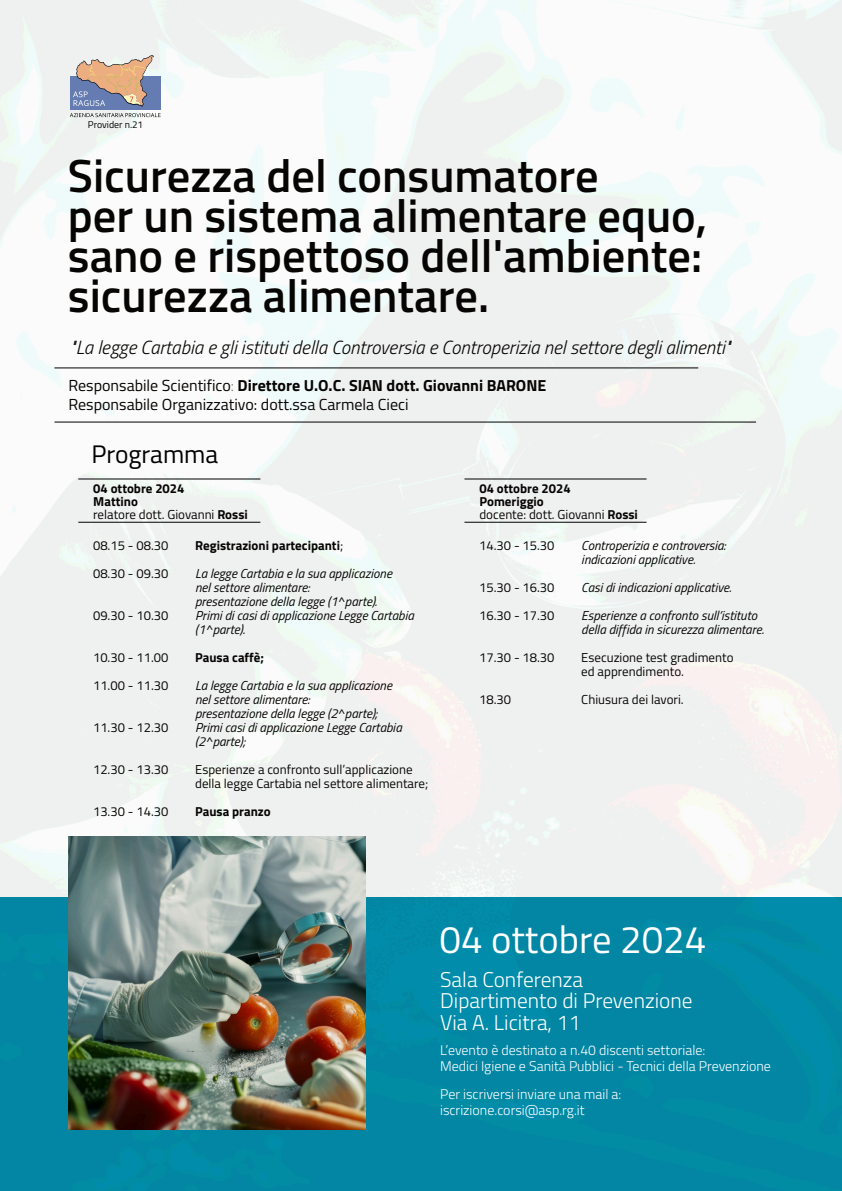
<style>
.page{position:relative;width:842px;height:1191px;background:#fff}
.page>*{position:absolute;margin:0;border:0;box-sizing:border-box;transform-origin:0 0}
.t1{font:600 46.5px/40px "Titillium";color:#070504}
.t2{font:38.6px "Titillium";color:#fff}
.t3{font:25.4px "Titillium";color:#000}
.t4{font:300 21.3px/21.3px "Titillium";color:#fff}
.t5{font:italic 300 19px "Titillium";color:#070504}
.t6{font:16px/18.5px "Titillium";color:#070504}
.t7{font:300 14px/16px "Titillium";color:#fff}
.t8{font:italic 13px/14px "Titillium";color:#070504}
.t9{font:13px/14px "Titillium";color:#070504}
.t10{font:700 13px/13px "Titillium";color:#070504}
.t11{font:9.8px "Titillium";color:#070504}
.s1{font-weight:100}
.s2{font-weight:700}
.s3{font-weight:400}
</style>
<div class="page">
<img style="left:0;top:0;width:842px;height:897px">
<div style="left:70px;top:76px;width:91px;height:34px;background:#647cb1"></div>
<svg style="left:70px;top:113px;width:91px;height:4px"></svg>
<svg style="left:73px;top:55px;width:81px;height:51px"></svg>
<hr style="left:54px;top:367px;width:644px;height:1px;background:#000">
<hr style="left:54px;top:422px;width:702px;height:1px;background:#000">
<hr style="left:78px;top:478px;width:182px;height:1px;background:#000">
<hr style="left:78px;top:522px;width:182px;height:1px;background:#000">
<div style="left:0;top:897px;width:842px;height:294px;background:#0286a3"></div>
<hr style="left:464px;top:478px;width:183px;height:1px;background:#000">
<hr style="left:464px;top:522px;width:183px;height:1px;background:#000">
<img style="left:68px;top:837px;width:297px;height:292px">
<p class="t11" style="left:88px;top:120px;width:57px">Provider n.21</p>
<h1 class="t1" style="left:68px;top:160px;width:641px">Sicurezza del consumatore<br>per un sistema alimentare equo, sano e rispettoso dell'ambiente: sicurezza alimentare.</h1>
<h3 class="t5" style="left:70px;top:340px;width:663px">"La legge Cartabia e gli istituti della Controversia e Controperizia nel settore degli alimenti"</h3>
<p class="t6" style="left:69px;top:378px;width:479px">Responsabile Scientifico<span class="s1">:</span> <span class="s2">Direttore U.O.C. SIAN dott. Giovanni BARONE<br></span>Responsabile Organizzativo: dott.ssa Carmela Cieci</p>
<h3 class="t3" style="left:91px;top:444px;width:128px">Programma</h3>
<p class="t10" style="left:93px;top:483px;width:156px">04 ottobre 2024<br>Mattino<br><span class="s3">relatore dott. Giovanni</span> Rossi</p>
<p class="t9" style="left:93px;top:540px;width:77px">08.15 - 08.30</p>
<p class="t10" style="left:195px;top:540px;width:150px">Registrazioni partecipanti<span class="s3">;</span></p>
<p class="t9" style="left:93px;top:568px;width:77px">08.30 - 09.30</p>
<p class="t8" style="left:195px;top:568px;width:198px">La legge Cartabia e la sua applicazione nel settore alimentare:<br>presentazione della legge (1^parte).</p>
<p class="t9" style="left:93px;top:610px;width:77px">09.30 - 10.30</p>
<p class="t8" style="left:195px;top:610px;width:220px">Primi di casi di applicazione Legge Cartabia (1^parte).</p>
<p class="t9" style="left:93px;top:652px;width:77px">10.30 - 11.00</p>
<p class="t10" style="left:195px;top:652px;width:70px">Pausa caffè;</p>
<p class="t9" style="left:93px;top:680px;width:77px">11.00 - 11.30</p>
<p class="t8" style="left:195px;top:680px;width:198px">La legge Cartabia e la sua applicazione nel settore alimentare:<br>presentazione della legge (2^parte);</p>
<p class="t9" style="left:93px;top:722px;width:77px">11.30 - 12.30</p>
<p class="t8" style="left:195px;top:722px;width:208px">Primi casi di applicazione Legge Cartabia (2^parte);</p>
<p class="t9" style="left:93px;top:764px;width:77px">12.30 - 13.30</p>
<p class="t9" style="left:195px;top:764px;width:235px">Esperienze a confronto sull’applicazione della legge Cartabia nel settore alimentare;</p>
<p class="t9" style="left:93px;top:806px;width:77px">13.30 - 14.30</p>
<p class="t10" style="left:195px;top:806px;width:77px">Pausa pranzo</p>
<p class="t10" style="left:479px;top:483px;width:160px">04 ottobre 2024<br>Pomeriggio<br><span class="s3">docente: dott. Giovanni</span> Rossi</p>
<p class="t9" style="left:479px;top:540px;width:77px">14.30 - 15.30</p>
<p class="t8" style="left:581px;top:540px;width:146px">Controperizia e controversia: indicazioni applicative.</p>
<p class="t9" style="left:479px;top:582px;width:77px">15.30 - 16.30</p>
<p class="t8" style="left:581px;top:582px;width:151px">Casi di indicazioni applicative.</p>
<p class="t9" style="left:479px;top:610px;width:77px">16.30 - 17.30</p>
<p class="t8" style="left:581px;top:610px;width:184px">Esperienze a confronto sull’istituto della diffida in sicurezza alimentare.</p>
<p class="t9" style="left:479px;top:652px;width:77px">17.30 - 18.30</p>
<p class="t9" style="left:581px;top:652px;width:154px">Esecuzione test gradimento ed apprendimento.</p>
<p class="t9" style="left:479px;top:694px;width:33px">18.30</p>
<p class="t9" style="left:581px;top:694px;width:104px">Chiusura dei lavori.</p>
<h2 class="t2" style="left:439px;top:924px;width:269px">04 ottobre 2024</h2>
<h3 class="t4" style="left:440px;top:971px;width:254px">Sala Conferenza<br>Dipartimento di Prevenzione<br>Via A. Licitra, 11</h3>
<p class="t7" style="left:440px;top:1043px;width:332px">L’evento è destinato a n.40 discenti settoriale:<br>Medici Igiene e Sanità Pubblici - Tecnici della Prevenzione</p>
<p class="t7" style="left:440px;top:1088px;width:183px">Per iscriversi inviare una mail a: iscrizione.corsi@asp.rg.it</p>
</div>
